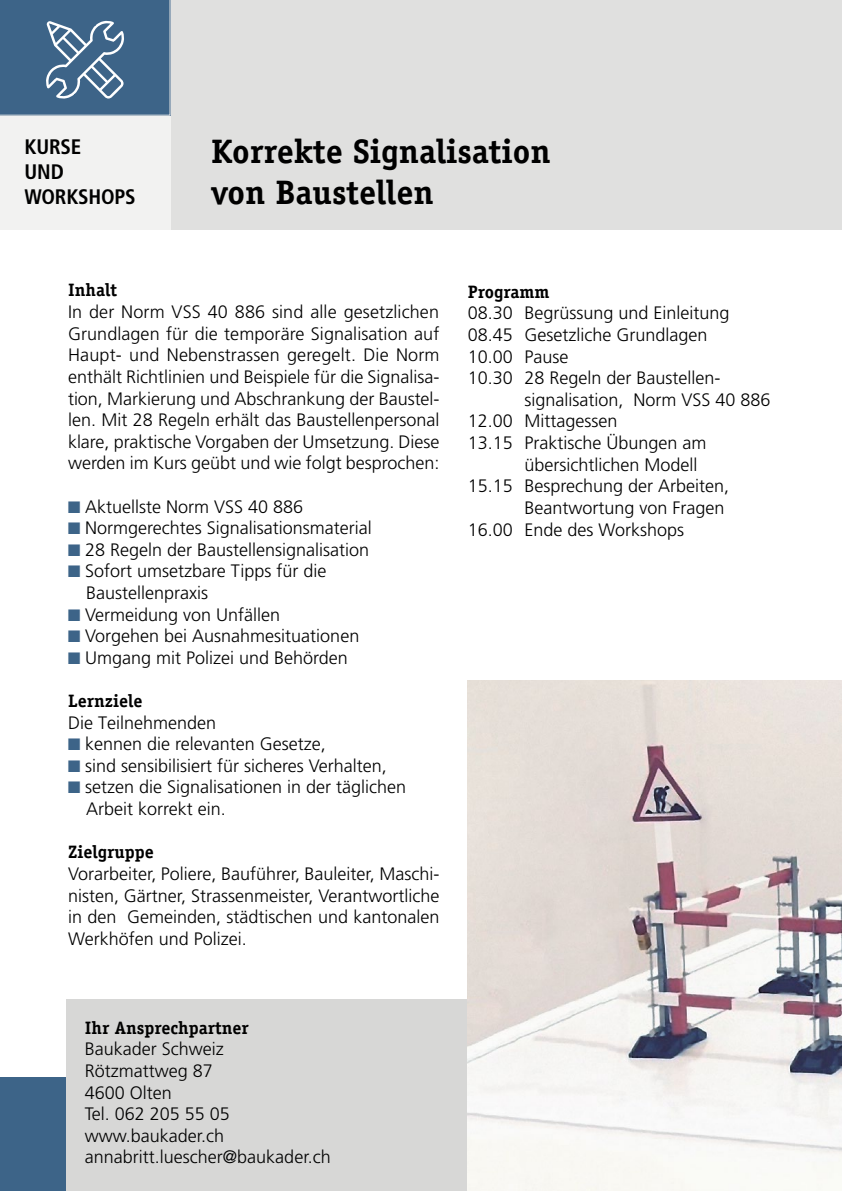
<style>
.page{position:relative;width:842px;height:1191px;background:#fff}
.page>*{position:absolute;margin:0;border:0;box-sizing:border-box;transform-origin:0 0}
.t1{font:700 34px/40.8px "Officina Serif Std";color:#000}
.t2{font:700 condensed 21px/25.2px "Frutiger LT Std";letter-spacing:-.01em;color:#000}
.t3{font:300 18px/21.6px "Frutiger LT Std";color:#000;text-align:justify}
.t4{font:700 18px "Officina Serif Std";color:#000}
.s1{font-family:"Monotype Sorts";font-weight:400;font-size:16px;color:#3d6488}
</style>
<div class="page">
<div style="left:0;top:0;width:842px;height:229px;background:#e0e0df"></div>
<div style="left:0;top:1077px;width:93px;height:114px;background:#3d6488"></div>
<div style="left:67px;top:999px;width:416px;height:192px;background:#d7d7d6"></div>
<div style="left:0;top:55px;width:170px;height:174px;background:#f2f2f1"></div>
<svg style="left:0;top:0;width:170px;height:115px;background:#4a6f90"></svg>
<img style="left:468px;top:680px;width:374px;height:511px">
<p class="t2" style="left:25px;top:134px;width:113px">KURSE<br>UND<br>WORKSHOPS</p>
<h1 class="t1" style="left:211px;top:131px;width:341px">Korrekte Signalisation von Baustellen</h1>
<p class="t4" style="left:68px;top:279px;width:50px">Inhalt</p>
<p class="t3" style="left:68px;top:301px;width:373px">In der Norm VSS 40 886 sind alle gesetzlichen Grundlagen für die temporäre Signalisation auf Haupt- und Nebenstrassen geregelt. Die Norm enthält Richtlinien und Beispiele für die Signalisa&shy;tion, Markierung und Abschrankung der Baustel&shy;len. Mit 28 Regeln erhält das Baustellenpersonal klare, praktische Vorgaben der Umsetzung. Diese werden im Kurs geübt und wie folgt besprochen:</p>
<p class="t3" style="left:68px;top:496px;width:237px"><span class="s1">Q</span> Aktuellste Norm VSS 40 886</p>
<p class="t3" style="left:68px;top:517px;width:305px"><span class="s1">Q</span> Normgerechtes Signalisationsmaterial</p>
<p class="t3" style="left:68px;top:539px;width:303px"><span class="s1">Q</span> 28 Regeln der Baustellensignalisation</p>
<p class="t3" style="left:68px;top:560px;width:260px"><span class="s1">Q</span> Sofort umsetzbare Tipps für die</p>
<p class="t3" style="left:86px;top:582px;width:124px">Baustellenpraxis</p>
<p class="t3" style="left:68px;top:604px;width:214px"><span class="s1">Q</span> Vermeidung von Unfällen</p>
<p class="t3" style="left:68px;top:625px;width:293px"><span class="s1">Q</span> Vorgehen bei Ausnahmesituationen</p>
<p class="t3" style="left:68px;top:647px;width:281px"><span class="s1">Q</span> Umgang mit Polizei und Behörden</p>
<p class="t4" style="left:68px;top:689px;width:76px">Lernziele</p>
<p class="t3" style="left:68px;top:712px;width:150px">Die Teilnehmenden</p>
<p class="t3" style="left:68px;top:733px;width:259px"><span class="s1">Q</span> kennen die relevanten Gesetze,</p>
<p class="t3" style="left:68px;top:755px;width:320px"><span class="s1">Q</span> sind sensibilisiert für sicheres Verhalten,</p>
<p class="t3" style="left:68px;top:776px;width:340px"><span class="s1">Q</span> setzen die Signalisationen in der täglichen</p>
<p class="t3" style="left:86px;top:798px;width:141px">Arbeit korrekt ein.</p>
<p class="t4" style="left:68px;top:841px;width:87px">Zielgruppe</p>
<p class="t3" style="left:68px;top:863px;width:373px">Vorarbeiter, Poliere, Bauführer, Bauleiter, Maschi&shy;nisten, Gärtner, Strassenmeister, Verantwortliche in den Gemeinden, städtischen und kantonalen Werkhöfen und Polizei.</p>
<p class="t4" style="left:468px;top:280px;width:83px">Programm</p>
<p class="t3" style="left:468px;top:303px;width:263px">08.30 Begrüssung und Einleitung</p>
<p class="t3" style="left:468px;top:324px;width:241px">08.45 Gesetzliche Grundlagen</p>
<p class="t3" style="left:468px;top:346px;width:102px">10.00 Pause</p>
<p class="t3" style="left:468px;top:367px;width:253px">10.30 28 Regeln der Baustellen-</p>
<p class="t3" style="left:524px;top:389px;width:248px">signalisation, Norm VSS 40 886</p>
<p class="t3" style="left:468px;top:411px;width:151px">12.00 Mittagessen</p>
<p class="t3" style="left:468px;top:432px;width:240px">13.15 Praktische Übungen am</p>
<p class="t3" style="left:524px;top:454px;width:175px">übersichtlichen Modell</p>
<p class="t3" style="left:468px;top:475px;width:263px">15.15 Besprechung der Arbeiten,</p>
<p class="t3" style="left:524px;top:497px;width:202px">Beantwortung von Fragen</p>
<p class="t3" style="left:468px;top:519px;width:218px">16.00 Ende des Workshops</p>
<p class="t4" style="left:85px;top:1016px;width:166px">Ihr Ansprechpartner</p>
<p class="t3" style="left:85px;top:1038px;width:247px;text-align:left">Baukader Schweiz<br>Rötzmattweg 87<br>4600 Olten<br>Tel. 062 205 55 05 www.baukader.ch annabritt.luescher@baukader.ch</p>
</div>
